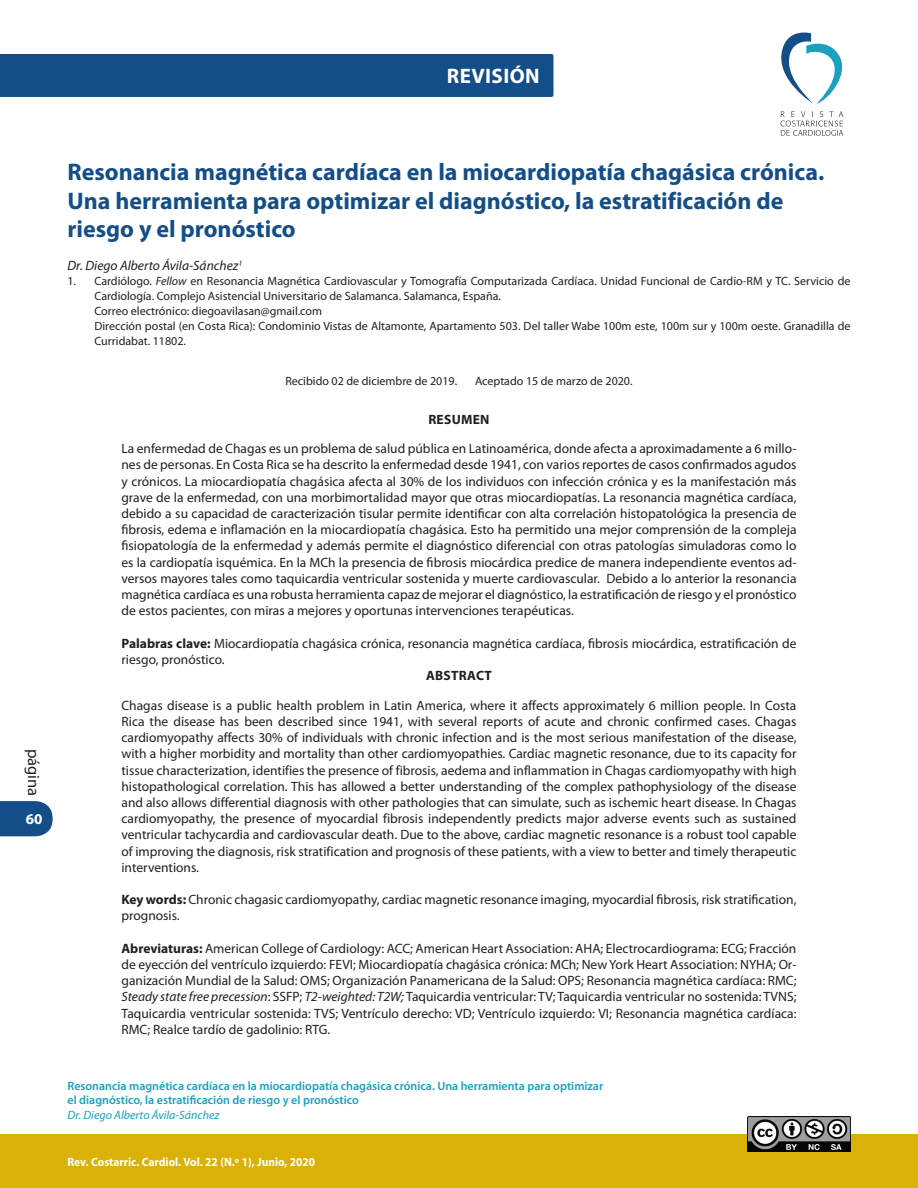
<style>
.page{position:relative;width:918px;height:1188px;background:#fff}
.page>*{position:absolute;margin:0;border:0;box-sizing:border-box;transform-origin:0 0}
._02-Título_Artículo{font:700 24px/28.5px "Myriad Pro";color:#134e89}
._01-Super_Título{font:700 21px "Myriad Pro";letter-spacing:.02em;color:#fff}
.t1{font:16.5px "Myriad Pro";color:#231f20}
.t2{font:700 15px "Myriad Pro";color:#fff}
._04-Resumen-TEXTO{font:13.5px/16.2px "Myriad Pro";color:#231f20;text-align:justify}
._05-Abstract_TEXTO{font:13.5px/16.2px "Myriad Pro";color:#231f20;text-align:justify}
._03-Autores_Artículo{font:italic 13.5px "Myriad Pro";color:#231f20}
._04-1-Resumen_TITULO{font:700 13.5px "Myriad Pro";letter-spacing:.02em;color:#231f20}
._08_1-Pie_de_página{font:600 12.15px "Myriad Pro";color:#18a1c1}
._03_1-Referencias_Au{font:12px/15px "Myriad Pro";color:#231f20}
._00-1-Fechas{font:12px "Myriad Pro";color:#231f20}
.t3{font:700 12px "Myriad Pro";color:#fff;scale:.95 1}
._09_1-Pie_de_página{font:italic 12px "Myriad Pro";color:#18a1c1}
.s1{font-style:italic}
.s2{font-weight:700}
</style>
<div class="page">
<svg style="left:0;top:801px;width:53px;height:36px;background:#285d93"></svg>
<div style="left:0;top:1134px;width:917px;height:54px;background:#dbb108"></div>
<img style="left:748px;top:1116px;width:102px;height:36px">
<div style="left:0;top:54px;width:553px;height:43px;background:#134e89"></div>
<svg style="left:781px;top:111px;width:62px;height:25px"></svg>
<svg style="left:781px;top:32px;width:62px;height:72px"></svg>
<p class="_01-Super_Título" style="left:447px;top:63px;width:94px">REVISIÓN</p>
<p class="t1" style="left:44px;top:749px;width:49px;rotate:90deg">página</p>
<p class="t2" style="left:26px;top:810px;width:18px">60</p>
<p class="_02-Título_Artículo" style="left:68px;top:157px;width:758px">Resonancia magnética cardíaca en la miocardiopatía chagásica crónica.<br>Una herramienta para optimizar el diagnóstico, la estratificación de riesgo y el pronóstico</p>
<p class="_03-Autores_Artículo" style="left:68px;top:257px;width:176px">Dr. Diego Alberto Ávila-Sánchez<sup>1</sup></p>
<p class="_03_1-Referencias_Au" style="left:94px;top:273px;width:757px;text-indent:-27px">1. Cardiólogo. <span class="s1">Fellow</span> en Resonancia Magnética Cardiovascular y Tomografía Computarizada Cardíaca. Unidad Funcional de Cardio-RM y TC. Servicio de<br>Cardiología. Complejo Asistencial Universitario de Salamanca. Salamanca, España.</p>
<p class="_03_1-Referencias_Au" style="left:94px;top:303px;width:229px">Correo electrónico: diegoavilasan@gmail.com</p>
<p class="_03_1-Referencias_Au" style="left:94px;top:318px;width:758px">Dirección postal (en Costa Rica): Condominio Vistas de Altamonte, Apartamento 503. Del taller Wabe 100m este, 100m sur y 100m oeste. Granadilla de<br>Curridabat. 11802.</p>
<p class="_00-1-Fechas" style="left:285px;top:374px;width:173px">Recibido 02 de diciembre de 2019.</p>
<p class="_00-1-Fechas" style="left:475px;top:374px;width:159px">Aceptado 15 de marzo de 2020.</p>
<p class="_04-1-Resumen_TITULO" style="left:428px;top:410px;width:63px">RESUMEN</p>
<p class="_04-Resumen-TEXTO" style="left:122px;top:440px;width:677px">La enfermedad de Chagas es un problema de salud pública en Latinoamérica, donde afecta a aproximadamente a 6 millo&shy;nes de personas. En Costa Rica se ha descrito la enfermedad desde 1941, con varios reportes de casos confirmados agudos y crónicos. La miocardiopatía chagásica afecta al 30% de los individuos con infección crónica y es la manifestación más grave de la enfermedad, con una morbimortalidad mayor que otras miocardiopatías. La resonancia magnética cardíaca, debido a su capacidad de caracterización tisular permite identificar con alta correlación histopatológica la presencia de fibrosis, edema e inflamación en la miocardiopatía chagásica. Esto ha permitido una mejor comprensión de la compleja fisiopatología de la enfermedad y además permite el diagnóstico diferencial con otras patologías simuladoras como lo es la cardiopatía isquémica. En la MCh la presencia de fibrosis miocárdica predice de manera independiente eventos ad&shy;versos mayores tales como taquicardia ventricular sostenida y muerte cardiovascular. Debido a lo anterior la resonancia magnética cardíaca es una robusta herramienta capaz de mejorar el diagnóstico, la estratificación de riesgo y el pronóstico de estos pacientes, con miras a mejores y oportunas intervenciones terapéuticas.</p>
<p class="_04-Resumen-TEXTO" style="left:122px;top:635px;width:677px"><span class="s2">Palabras clave:</span> Miocardiopatía chagásica crónica, resonancia magnética cardíaca, fibrosis miocárdica, estratificación de riesgo, pronóstico.</p>
<p class="_04-1-Resumen_TITULO" style="left:426px;top:667px;width:67px">ABSTRACT</p>
<p class="_05-Abstract_TEXTO" style="left:122px;top:697px;width:677px">Chagas disease is a public health problem in Latin America, where it affects approximately 6 million people. In Costa Rica the disease has been described since 1941, with several reports of acute and chronic confirmed cases. Chagas cardiomyopathy affects 30% of individuals with chronic infection and is the most serious manifestation of the disease, with a higher morbidity and mortality than other cardiomyopathies. Cardiac magnetic resonance, due to its capacity for tissue characterization, identifies the presence of fibrosis, aedema and inflammation in Chagas cardiomyopathy with high histopathological correlation. This has allowed a better understanding of the complex pathophysiology of the disease and also allows differential diagnosis with other pathologies that can simulate, such as ischemic heart disease. In Chagas cardiomyopathy, the presence of myocardial fibrosis independently predicts major adverse events such as sustained ventricular tachycardia and cardiovascular death. Due to the above, cardiac magnetic resonance is a robust tool capable of improving the diagnosis, risk stratification and prognosis of these patients, with a view to better and timely therapeutic interventions.</p>
<p class="_04-Resumen-TEXTO" style="left:122px;top:891px;width:676px"><span class="s2">Key words:</span> Chronic chagasic cardiomyopathy, cardiac magnetic resonance imaging, myocardial fibrosis, risk stratification, prognosis.</p>
<p class="_04-Resumen-TEXTO" style="left:122px;top:940px;width:677px"><span class="s2">Abreviaturas:</span> American College of Cardiology: ACC; American Heart Association: AHA; Electrocardiograma: ECG; Fracción de eyección del ventrículo izquierdo: FEVI; Miocardiopatía chagásica crónica: MCh; New York Heart Association: NYHA; Or&shy;ganización Mundial de la Salud: OMS; Organización Panamericana de la Salud: OPS; Resonancia magnética cardíaca: RMC; <span class="s1">Steady state free precession</span>: SSFP; <span class="s1">T2-weighted: T2W;</span> Taquicardia ventricular: TV; Taquicardia ventricular no sostenida: TVNS; Taquicardia ventricular sostenida: TVS; Ventrículo derecho: VD; Ventrículo izquierdo: VI; Resonancia magnética cardíaca:<br>RMC; Realce tardío de gadolinio: RTG.</p>
<p class="_08_1-Pie_de_página" style="left:68px;top:1078px;width:537px">Resonancia magnética cardíaca en la miocardiopatía chagásica crónica. Una herramienta para optimizar</p>
<p class="_08_1-Pie_de_página" style="left:68px;top:1093px;width:293px">el diagnóstico, la estratificación de riesgo y el pronóstico</p>
<p class="_09_1-Pie_de_página" style="left:68px;top:1108px;width:154px">Dr. Diego Alberto Ávila-Sánchez</p>
<p class="t3" style="left:68px;top:1154px;width:262px">Rev. Costarric. Cardiol. Vol. 22 (N.º 1), Junio, 2020</p>
</div>
